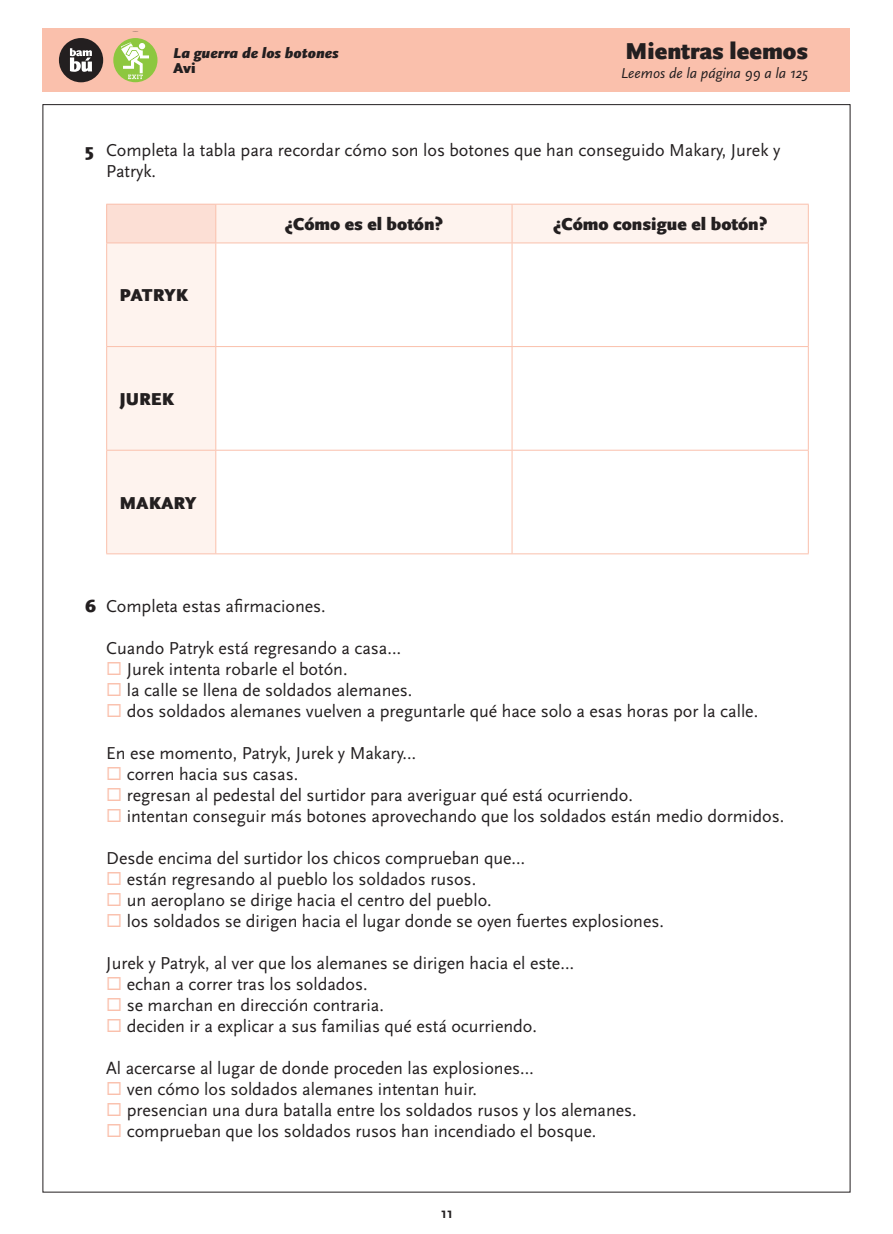
<style>
.page{position:relative;width:893px;height:1234px;background:#fff}
.page>*{position:absolute;margin:0;border:0;box-sizing:border-box;transform-origin:0 0}
.Titolar{font:900 24px "Scala Sans Pro";color:#231f20}
.text{font:18px "Scala Sans Pro";color:#231f20}
.preguntes{font:18px/21px "Scala Sans Pro";color:#231f20}
.text_taules{font:900 18px "Scala Sans Pro";color:#231f20}
.Titolar-2{font:italic 15px "Scala Sans Pro";color:#231f20}
.t1{font:italic 900 15px "Scala Sans Pro";color:#231f20}
.t2{font:900 15px "Scala Sans Pro";color:#231f20}
.t3{font:700 15px "Scala Sans Pro";color:#231f20}
.s1{font-weight:900}
.s2{color:#fac0ac}
</style>
<div class="page">
<div style="left:43px;top:28px;width:807px;height:63px;background:#fac0ac"></div>
<div style="left:59px;top:38px;width:44px;height:44px;background:#231f20;border-radius:50%"></div>
<svg style="left:70px;top:48px;width:22px;height:24px"></svg>
<div style="left:113px;top:38px;width:44px;height:44px;background:#8dc73f;border-radius:50%"></div>
<svg style="left:121px;top:42px;width:28px;height:37px"></svg>
<svg style="left:107px;top:205px;width:701px;height:348px"></svg>
<hr style="left:106px;top:204px;width:110px;height:1px;background:#fac0ac">
<hr style="left:106px;top:204px;width:1px;height:38px;background:#fac0ac">
<hr style="left:216px;top:204px;width:296px;height:1px;background:#fac0ac">
<hr style="left:215px;top:204px;width:1px;height:38px;background:#fac0ac">
<hr style="left:512px;top:204px;width:297px;height:1px;background:#fac0ac">
<hr style="left:512px;top:204px;width:1px;height:38px;background:#fac0ac">
<hr style="left:808px;top:204px;width:1px;height:38px;background:#fac0ac">
<hr style="left:106px;top:242px;width:110px;height:1px;background:#fac0ac">
<hr style="left:106px;top:243px;width:1px;height:103px;background:#fac0ac">
<hr style="left:216px;top:242px;width:296px;height:1px;background:#fac0ac">
<hr style="left:215px;top:243px;width:1px;height:103px;background:#fac0ac">
<hr style="left:512px;top:242px;width:297px;height:1px;background:#fac0ac">
<hr style="left:512px;top:243px;width:1px;height:103px;background:#fac0ac">
<hr style="left:808px;top:243px;width:1px;height:103px;background:#fac0ac">
<hr style="left:106px;top:346px;width:110px;height:1px;background:#fac0ac">
<hr style="left:106px;top:347px;width:1px;height:103px;background:#fac0ac">
<hr style="left:216px;top:346px;width:296px;height:1px;background:#fac0ac">
<hr style="left:215px;top:347px;width:1px;height:103px;background:#fac0ac">
<hr style="left:512px;top:346px;width:297px;height:1px;background:#fac0ac">
<hr style="left:512px;top:347px;width:1px;height:103px;background:#fac0ac">
<hr style="left:808px;top:347px;width:1px;height:103px;background:#fac0ac">
<hr style="left:106px;top:450px;width:110px;height:1px;background:#fac0ac">
<hr style="left:106px;top:450px;width:1px;height:103px;background:#fac0ac">
<hr style="left:216px;top:450px;width:296px;height:1px;background:#fac0ac">
<hr style="left:215px;top:450px;width:1px;height:103px;background:#fac0ac">
<hr style="left:512px;top:450px;width:297px;height:1px;background:#fac0ac">
<hr style="left:512px;top:450px;width:1px;height:103px;background:#fac0ac">
<hr style="left:808px;top:450px;width:1px;height:103px;background:#fac0ac">
<hr style="left:106px;top:553px;width:110px;height:1px;background:#fac0ac">
<hr style="left:216px;top:553px;width:296px;height:1px;background:#fac0ac">
<hr style="left:512px;top:553px;width:297px;height:1px;background:#fac0ac">
<p class="t1" style="left:173px;top:44px;width:167px">La guerra de los botones</p>
<p class="t2" style="left:173px;top:59px;width:24px">Avi</p>
<p class="Titolar" style="left:625px;top:37px;width:184px">Mientras leemos</p>
<p class="Titolar-2" style="left:621px;top:65px;width:189px">Leemos de la página 99 a la 125</p>
<p class="preguntes" style="left:106px;top:139px;width:675px;text-indent:-21px"><span class="s1">5</span> Completa la tabla para recordar cómo son los botones que han conseguido Makary, Jurek y<br>Patryk.</p>
<p class="text_taules" style="left:285px;top:214px;width:160px">¿Cómo es el botón?</p>
<p class="text_taules" style="left:553px;top:214px;width:216px">¿Cómo consigue el botón?</p>
<p class="text_taules" style="left:119px;top:285px;width:70px">PATRYK</p>
<p class="text_taules" style="left:119px;top:388px;width:56px">JUREK</p>
<p class="text_taules" style="left:119px;top:492px;width:79px">MAKARY</p>
<p class="preguntes" style="left:85px;top:595px;width:242px"><span class="s1">6</span> Completa estas afirmaciones.</p>
<p class="text" style="left:106px;top:637px;width:296px">Cuando Patryk está regresando a casa…</p>
<p class="text" style="left:106px;top:658px;width:243px"><span class="s2">◻</span> Jurek intenta robarle el botón.</p>
<p class="text" style="left:106px;top:679px;width:308px"><span class="s2">◻</span> la calle se llena de soldados alemanes.</p>
<p class="text" style="left:106px;top:700px;width:653px"><span class="s2">◻</span> dos soldados alemanes vuelven a preguntarle qué hace solo a esas horas por la calle.</p>
<p class="text" style="left:106px;top:742px;width:311px">En ese momento, Patryk, Jurek y Makary…</p>
<p class="text" style="left:106px;top:763px;width:193px"><span class="s2">◻</span> corren hacia sus casas.</p>
<p class="text" style="left:106px;top:784px;width:528px"><span class="s2">◻</span> regresan al pedestal del surtidor para averiguar qué está ocurriendo.</p>
<p class="text" style="left:106px;top:805px;width:679px"><span class="s2">◻</span> intentan conseguir más botones aprovechando que los soldados están medio dormidos.</p>
<p class="text" style="left:106px;top:847px;width:420px">Desde encima del surtidor los chicos comprueban que…</p>
<p class="text" style="left:106px;top:868px;width:371px"><span class="s2">◻</span> están regresando al pueblo los soldados rusos.</p>
<p class="text" style="left:106px;top:889px;width:387px"><span class="s2">◻</span> un aeroplano se dirige hacia el centro del pueblo.</p>
<p class="text" style="left:106px;top:910px;width:559px"><span class="s2">◻</span> los soldados se dirigen hacia el lugar donde se oyen fuertes explosiones.</p>
<p class="text" style="left:106px;top:952px;width:469px">Jurek y Patryk, al ver que los alemanes se dirigen hacia el este…</p>
<p class="text" style="left:106px;top:973px;width:263px"><span class="s2">◻</span> echan a correr tras los soldados.</p>
<p class="text" style="left:106px;top:994px;width:279px"><span class="s2">◻</span> se marchan en dirección contraria.</p>
<p class="text" style="left:106px;top:1015px;width:432px"><span class="s2">◻</span> deciden ir a explicar a sus familias qué está ocurriendo.</p>
<p class="text" style="left:106px;top:1057px;width:429px">Al acercarse al lugar de donde proceden las explosiones…</p>
<p class="text" style="left:106px;top:1078px;width:372px"><span class="s2">◻</span> ven cómo los soldados alemanes intentan huir.</p>
<p class="text" style="left:106px;top:1099px;width:532px"><span class="s2">◻</span> presencian una dura batalla entre los soldados rusos y los alemanes.</p>
<p class="text" style="left:106px;top:1120px;width:492px"><span class="s2">◻</span> comprueban que los soldados rusos han incendiado el bosque.</p>
<p class="t3" style="left:441px;top:1204px;width:13px">11</p>
</div>
